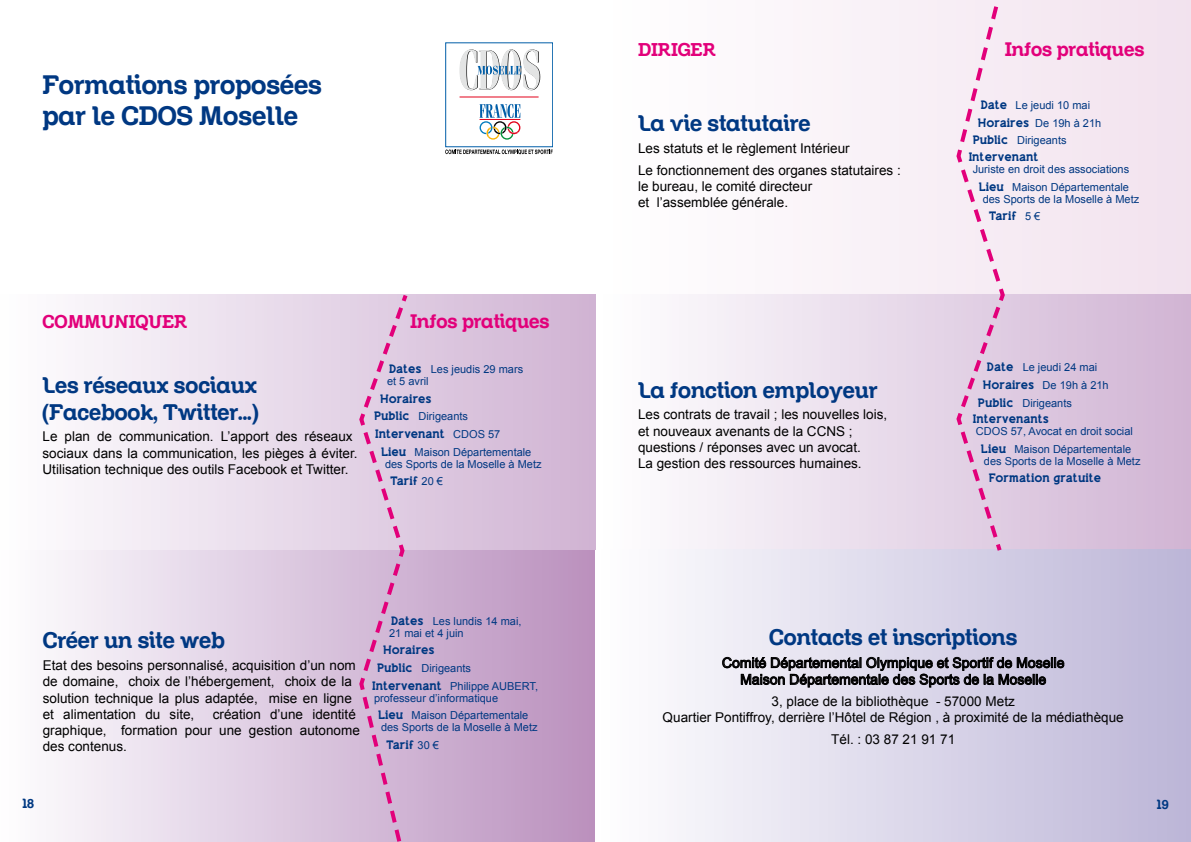
<style>
.page{position:relative;width:1191px;height:842px;background:#fff}
.page>*{position:absolute;margin:0;border:0;box-sizing:border-box;transform-origin:0 0}
.t1{font:26px/31.2px "Zil Semi Slab";color:#003882}
.t2{font:22px/26.4px "Zil Semi Slab";color:#003882}
.t3{font:19px "Zil Semi Slab";color:#e2007a}
.t4{font:18px "Zil Semi Slab";color:#e2007a}
.t5{font:14px/16.8px "Arial";color:#000;text-align:center}
.t6{font:13.5px/16.2px "Arial";color:#000}
.t7{font:13px "Zil Semi Slab";color:#003882}
.t8{font:11px/17.7px "Arial";color:#003882}
.t9{font:10px "Lifestyle M54";color:#003882}
.s1{font-family:"Lifestyle M54";font-size:10px}
.s2{font-family:"Arial";font-size:11px}
</style>
<div class="page">
<div style="left:0;top:550px;width:595px;height:292px;background:linear-gradient(to right,#fefeff,#ba91be)"></div>
<div style="left:595px;top:0;width:596px;height:295px;background:linear-gradient(to right,#fff,#f2e2ee)"></div>
<div style="left:595px;top:295px;width:596px;height:255px;background:linear-gradient(to right,#fff,#d1b4d4)"></div>
<div style="left:595px;top:550px;width:596px;height:292px;background:linear-gradient(to right,#fff,#bcb5d7)"></div>
<div style="left:0;top:295px;width:595px;height:255px;background:linear-gradient(to right,#fefeff,#d0b3d3)"></div>
<div style="left:445px;top:43px;width:108px;height:104px;border:1px solid #005ea8"></div>
<svg style="left:479px;top:104px;width:42px;height:36px"></svg>
<hr style="left:459px;top:97px;width:79px;height:1px;background:#e2001a">
<svg style="left:459px;top:49px;width:81px;height:41px"></svg>
<svg style="left:445px;top:149px;width:108px;height:5px"></svg>
<svg style="left:722px;top:655px;width:342px;height:33px;background:#9794a0"></svg>
<svg style="left:954px;top:0;width:53px;height:555px;background:#ebd4e6"></svg>
<svg style="left:357px;top:294px;width:54px;height:548px;background:#d9b8d7"></svg>
<h1 class="t1" style="left:43px;top:69px;width:281px">Formations proposées par le CDOS Moselle</h1>
<h3 class="t4" style="left:43px;top:310px;width:146px">COMMUNIQUER</h3>
<h2 class="t2" style="left:43px;top:372px;width:217px">Les réseaux sociaux (Facebook, Twitter...)</h2>
<p class="t6" style="left:43px;top:429px;width:317px">Le plan de communication. L’apport des réseaux sociaux dans la communication, les pièges à éviter.<br>Utilisation technique des outils Facebook et Twitter.</p>
<h3 class="t3" style="left:410px;top:310px;width:141px">Infos pratiques</h3>
<p class="t8" style="left:387px;top:363px;width:138px;line-height:12px"><span class="s1">Dates</span> Les jeudis 29 mars et 5 avril</p>
<p class="t9" style="left:380px;top:394px;width:53px">Horaires</p>
<p class="t8" style="left:374px;top:408px;width:95px"><span class="s1">Public</span> Dirigeants</p>
<p class="t9" style="left:375px;top:429px;width:127px">Intervenant <span class="s2">CDOS 57</span></p>
<p class="t8" style="left:385px;top:446px;width:158px;line-height:12px;text-indent:-4px"><span class="s1">Lieu</span> Maison Départementale des Sports de la Moselle à Metz</p>
<p class="t9" style="left:390px;top:476px;width:54px">Tarif <span class="s2">20 €</span></p>
<h2 class="t2" style="left:43px;top:627px;width:184px">Créer un site web</h2>
<p class="t6" style="left:43px;top:658px;width:314px">Etat des besoins personnalisé, acquisition d’un nom de domaine, choix de l’hébergement, choix de la solution technique la plus adaptée, mise en ligne et alimentation du site,</p>
<p class="t6" style="left:43px;top:706px;width:318px;text-indent:170px">création d’une identité graphique, formation pour une gestion autonome des contenus.</p>
<p class="t8" style="left:389px;top:615px;width:134px;line-height:12px"><span class="s1">Dates</span> Les lundis 14 mai,<br>21 mai et 4 juin</p>
<p class="t9" style="left:383px;top:645px;width:53px">Horaires</p>
<p class="t8" style="left:372px;top:659px;width:168px;text-indent:5px"><span class="s1">Public</span> Dirigeants<br><span class="s1">Intervenant</span> Philippe AUBERT,</p>
<p class="t8" style="left:378px;top:689px;width:152px;text-indent:-4px">professeur d’informatique<br><span class="s1">Lieu</span> Maison Départementale</p>
<p class="t8" style="left:381px;top:719px;width:158px">des Sports de la Moselle à Metz</p>
<p class="t9" style="left:386px;top:740px;width:54px">Tarif <span class="s2">30 €</span></p>
<p class="t7" style="left:22px;top:795px;width:13px">18</p>
<h3 class="t4" style="left:638px;top:39px;width:79px">DIRIGER</h3>
<h2 class="t2" style="left:638px;top:109px;width:174px">La vie statutaire</h2>
<p class="t6" style="left:638px;top:137px;width:264px;line-height:21.9px">Les statuts et le règlement Intérieur<br>Le fonctionnement des organes statutaires :</p>
<p class="t6" style="left:638px;top:178px;width:176px">le bureau, le comité directeur et l’assemblée générale.</p>
<h2 class="t2" style="left:638px;top:376px;width:241px">La fonction employeur</h2>
<p class="t6" style="left:638px;top:407px;width:251px">Les contrats de travail ; les nouvelles lois, et nouveaux avenants de la CCNS ; questions / réponses avec un avocat.<br>La gestion des ressources humaines.</p>
<h3 class="t3" style="left:1004px;top:38px;width:141px">Infos pratiques</h3>
<p class="t8" style="left:980px;top:96px;width:111px"><span class="s1">Date</span> Le jeudi 10 mai</p>
<p class="t8" style="left:977px;top:114px;width:125px"><span class="s1">Horaires</span> De 19h à 21h</p>
<p class="t8" style="left:972px;top:132px;width:95px"><span class="s1">Public</span> Dirigeants</p>
<p class="t9" style="left:968px;top:152px;width:71px">Intervenant</p>
<p class="t8" style="left:972px;top:160px;width:158px;text-align:center">Juriste en droit des associations<br><span class="s1">Lieu</span> Maison Départementale</p>
<p class="t8" style="left:982px;top:190px;width:158px">des Sports de la Moselle à Metz</p>
<p class="t9" style="left:988px;top:211px;width:53px">Tarif <span class="s2">5 €</span></p>
<p class="t8" style="left:987px;top:359px;width:112px"><span class="s1">Date</span> Le jeudi 24 mai</p>
<p class="t8" style="left:983px;top:376px;width:127px"><span class="s1">Horaires</span> De 19h à 21h</p>
<p class="t8" style="left:978px;top:394px;width:95px"><span class="s1">Public</span> Dirigeants</p>
<p class="t9" style="left:973px;top:414px;width:77px">Intervenants</p>
<p class="t8" style="left:976px;top:423px;width:158px;text-align:center">CDOS 57, Avocat en droit social<br><span class="s1">Lieu</span> Maison Départementale</p>
<p class="t8" style="left:984px;top:452px;width:158px">des Sports de la Moselle à Metz</p>
<p class="t9" style="left:989px;top:472px;width:114px">Formation gratuite</p>
<h2 class="t2" style="left:769px;top:624px;width:250px">Contacts et inscriptions</h2>
<p class="t5" style="left:722px;top:654px;width:344px">Comité Départemental Olympique et Sportif de Moselle<br>Maison Départementale des Sports de la Moselle</p>
<p class="t6" style="left:662px;top:693px;width:462px;text-align:center">3, place de la bibliothèque - 57000 Metz<br>Quartier Pontiffroy, derrière l’Hôtel de Région , à proximité de la médiathèque</p>
<p class="t6" style="left:831px;top:732px;width:125px">Tél. : 03 87 21 91 71</p>
<p class="t7" style="left:1157px;top:797px;width:13px">19</p>
</div>
